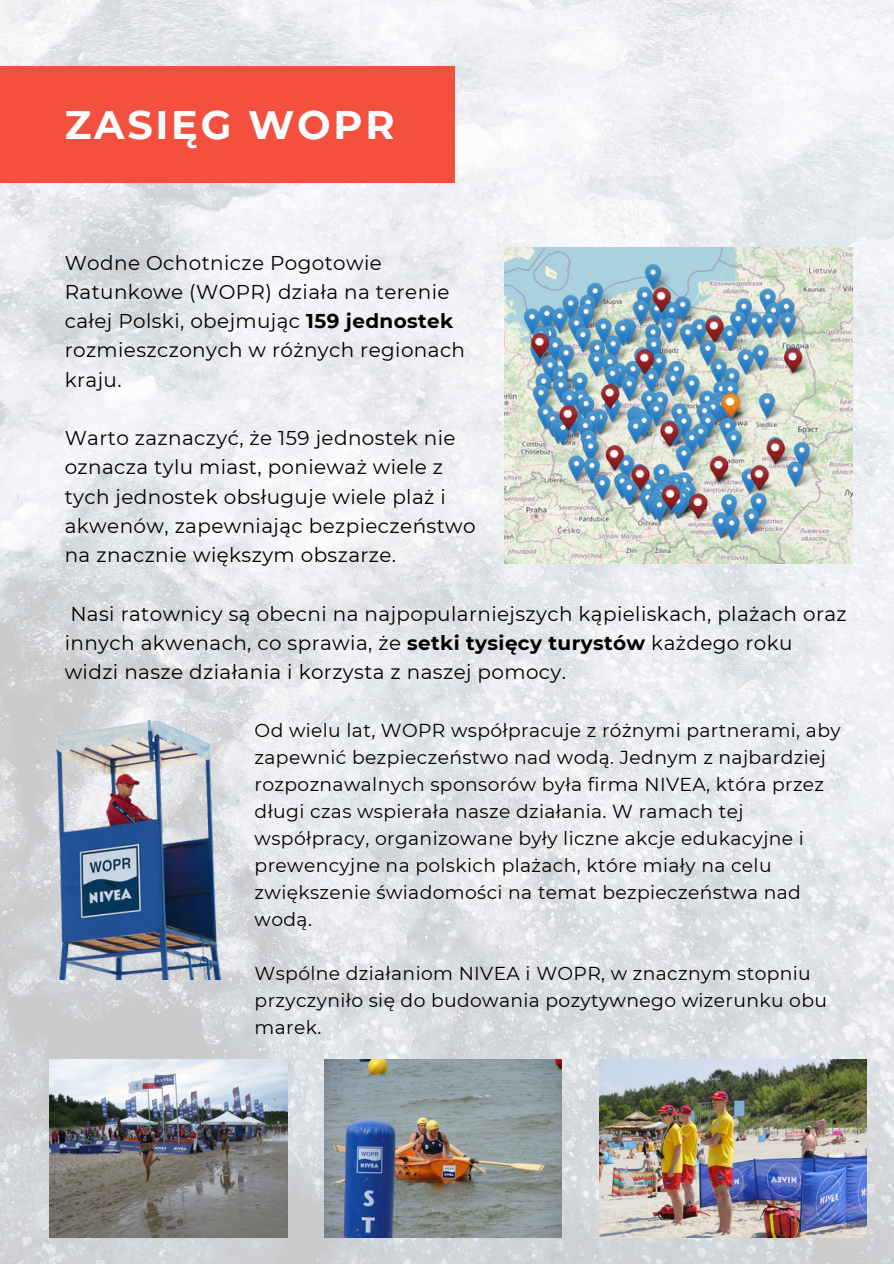
<style>
.page{position:relative;width:894px;height:1264px;background:#fff}
.page>*{position:absolute;margin:0;border:0;box-sizing:border-box;transform-origin:0 0}
.t1{font:700 39.75px "Montserrat";letter-spacing:.07em;color:#fff}
.t2{font:19.95px/29.2px "Montserrat";letter-spacing:.02em;color:#000}
.t3{font:18.75px/27px "Montserrat";letter-spacing:.02em;color:#000}
.s1{font-weight:700}
</style>
<div class="page">
<img style="left:0;top:0;width:893px;height:1263px">
<div style="left:0;top:67px;width:454px;height:116px;background:#f3503f"></div>
<img style="left:504px;top:247px;width:347px;height:316px">
<img style="left:50px;top:720px;width:171px;height:259px">
<img style="left:325px;top:1059px;width:236px;height:178px">
<img style="left:50px;top:1059px;width:237px;height:178px">
<img style="left:599px;top:1059px;width:267px;height:178px">
<p class="t1" style="left:65px;top:100px;width:331px">ZASIĘG WOPR</p>
<p class="t2" style="left:65px;top:248px;width:402px">Wodne Ochotnicze Pogotowie<br>Ratunkowe (WOPR) działa na terenie całej Polski, obejmując <span class="s1">159 jednostek </span>rozmieszczonych w różnych regionach kraju.</p>
<p class="t2" style="left:65px;top:423px;width:412px">Warto zaznaczyć, że 159 jednostek nie oznacza tylu miast, ponieważ wiele z tych jednostek obsługuje wiele plaż i akwenów, zapewniając bezpieczeństwo na znacznie większym obszarze.</p>
<p class="t2" style="left:65px;top:599px;width:783px">Nasi ratownicy są obecni na najpopularniejszych kąpieliskach, plażach oraz innych akwenach, co sprawia, że <span class="s1">setki tysięcy turystów</span> każdego roku widzi nasze działania i korzysta z naszej pomocy.</p>
<p class="t3" style="left:254px;top:717px;width:587px">Od wielu lat, WOPR współpracuje z różnymi partnerami, aby zapewnić bezpieczeństwo nad wodą. Jednym z najbardziej rozpoznawalnych sponsorów była firma NIVEA, która przez długi czas wspierała nasze działania. W ramach tej współpracy, organizowane były liczne akcje edukacyjne i prewencyjne na polskich plażach, które miały na celu zwiększenie świadomości na temat bezpieczeństwa nad wodą.</p>
<p class="t3" style="left:254px;top:960px;width:573px">Wspólne działaniom NIVEA i WOPR, w znacznym stopniu przyczyniło się do budowania pozytywnego wizerunku obu marek.</p>
</div>
